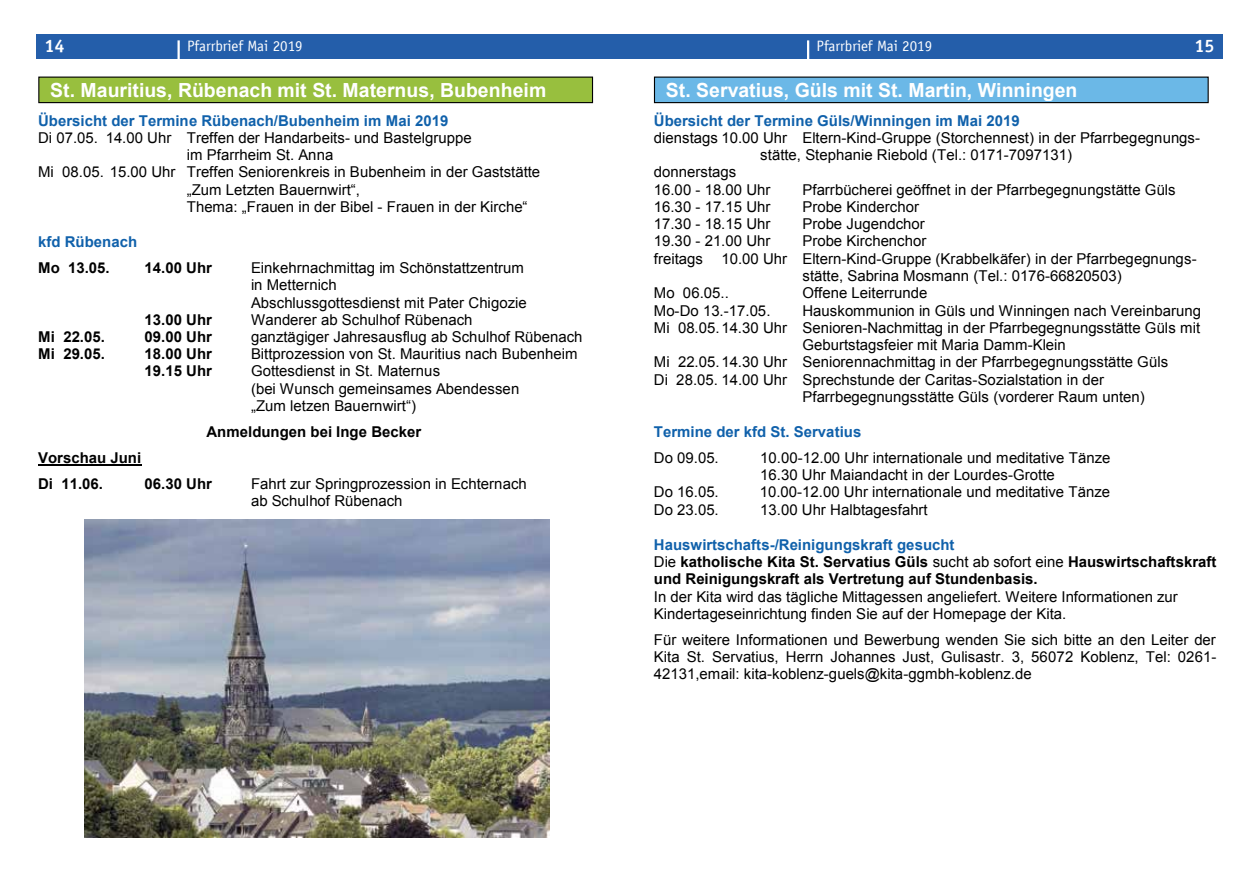
<style>
.page{position:relative;width:1259px;height:893px;background:#fff}
.page>*{position:absolute;margin:0;border:0;box-sizing:border-box;transform-origin:0 0}
.t1{font:700 19.5px "Arial";color:#fff}
.t2{font:700 18px "Officina Sans";color:#fff}
.t3{font:15px/17.4px "Arial";color:#000}
.t4{font:700 15px/17.2px "Arial";color:#000}
.t5{font:700 15px "Arial";color:#1061ab}
.t6{font:15px "Officina Sans";color:#fff}
.s1{color:#1061ab}
.s2{font-weight:400}
</style>
<div class="page">
<div style="left:629px;top:34px;width:593px;height:24px;background:#245eaa"></div>
<div style="left:36px;top:34px;width:593px;height:24px;background:#245eaa"></div>
<hr style="left:177px;top:40px;width:3px;height:24px;background:#fff">
<hr style="left:807px;top:40px;width:2px;height:24px;background:#fff">
<hr style="left:38px;top:464px;width:104px;height:2px;background:#000">
<div style="left:654px;top:77px;width:554px;height:26px;background:#6bb8e7"></div>
<div style="left:654px;top:77px;width:554px;height:26px;border:1px solid #000"></div>
<div style="left:39px;top:77px;width:553px;height:26px;background:#98bf3e"></div>
<div style="left:38px;top:77px;width:555px;height:26px;border:1px solid #000"></div>
<img style="left:84px;top:520px;width:466px;height:317px">
<p class="t2" style="left:45px;top:35px;width:21px">14</p>
<p class="t6" style="left:187px;top:37px;width:117px">Pfarrbrief Mai 2019</p>
<p class="t6" style="left:816px;top:37px;width:117px">Pfarrbrief Mai 2019</p>
<p class="t2" style="left:1194px;top:35px;width:21px">15</p>
<h1 class="t1" style="left:50px;top:77px;width:498px">St. Mauritius, Rübenach mit St. Maternus, Bubenheim</h1>
<h1 class="t1" style="left:666px;top:77px;width:413px">St. Servatius, Güls mit St. Martin, Winningen</h1>
<p class="t5" style="left:38px;top:110px;width:412px">Übersicht der Termine Rübenach/Bubenheim im Mai 2019</p>
<p class="t3" style="left:38px;top:129px;width:435px">Di 07.05. 14.00 Uhr Treffen der Handarbeits- und Bastelgruppe</p>
<p class="t3" style="left:187px;top:146px;width:148px">im Pfarrheim St. Anna</p>
<p class="t3" style="left:38px;top:164px;width:503px">Mi 08.05. 15.00 Uhr Treffen Seniorenkreis in Bubenheim in der Gaststätte</p>
<p class="t3" style="left:187px;top:181px;width:175px">„Zum Letzten Bauernwirt“,</p>
<p class="t3" style="left:187px;top:198px;width:342px">Thema: „Frauen in der Bibel - Frauen in der Kirche“</p>
<p class="t5" style="left:38px;top:232px;width:100px">kfd Rübenach</p>
<p class="t4" style="left:38px;top:260px;width:73px">Mo 13.05.</p>
<p class="t4" style="left:145px;top:260px;width:69px">14.00 Uhr</p>
<p class="t3" style="left:251px;top:259px;width:277px">Einkehrnachmittag im Schönstattzentrum in Metternich<br>Abschlussgottesdienst mit Pater Chigozie</p>
<p class="t4" style="left:145px;top:311px;width:69px">13.00 Uhr</p>
<p class="t3" style="left:251px;top:311px;width:223px">Wanderer ab Schulhof Rübenach</p>
<p class="t4" style="left:38px;top:329px;width:68px">Mi 22.05.</p>
<p class="t4" style="left:145px;top:329px;width:69px">09.00 Uhr</p>
<p class="t3" style="left:251px;top:328px;width:333px">ganztägiger Jahresausflug ab Schulhof Rübenach</p>
<p class="t4" style="left:38px;top:346px;width:68px">Mi 29.05.</p>
<p class="t4" style="left:145px;top:346px;width:69px">18.00 Uhr</p>
<p class="t3" style="left:251px;top:345px;width:328px">Bittprozession von St. Mauritius nach Bubenheim</p>
<p class="t4" style="left:145px;top:363px;width:69px">19.15 Uhr</p>
<p class="t3" style="left:251px;top:363px;width:270px">Gottesdienst in St. Maternus<br>(bei Wunsch gemeinsames Abendessen „Zum letzen Bauernwirt“)</p>
<p class="t4" style="left:207px;top:423px;width:216px">Anmeldungen bei Inge Becker</p>
<p class="t4" style="left:38px;top:445px;width:105px;line-height:26px">Vorschau Juni<br>Di 11.06.</p>
<p class="t4" style="left:145px;top:475px;width:69px">06.30 Uhr</p>
<p class="t3" style="left:251px;top:475px;width:277px">Fahrt zur Springprozession in Echternach ab Schulhof Rübenach</p>
<p class="t5" style="left:654px;top:110px;width:367px">Übersicht der Termine Güls/Winningen im Mai 2019</p>
<p class="t3" style="left:654px;top:129px;width:548px">dienstags 10.00 Uhr Eltern-Kind-Gruppe (Storchennest) in der Pfarrbegegnungs-</p>
<p class="t3" style="left:760px;top:146px;width:313px">stätte, Stephanie Riebold (Tel.: 0171-7097131)</p>
<p class="t3" style="left:654px;top:164px;width:84px">donnerstags</p>
<p class="t3" style="left:654px;top:181px;width:118px">16.00 - 18.00 Uhr</p>
<p class="t3" style="left:802px;top:181px;width:375px">Pfarrbücherei geöffnet in der Pfarrbegegnungstätte Güls</p>
<p class="t3" style="left:654px;top:198px;width:118px">16.30 - 17.15 Uhr</p>
<p class="t3" style="left:802px;top:198px;width:118px">Probe Kinderchor</p>
<p class="t3" style="left:654px;top:216px;width:118px">17.30 - 18.15 Uhr</p>
<p class="t3" style="left:802px;top:216px;width:124px">Probe Jugendchor</p>
<p class="t3" style="left:654px;top:233px;width:118px">19.30 - 21.00 Uhr</p>
<p class="t3" style="left:802px;top:233px;width:125px">Probe Kirchenchor</p>
<p class="t3" style="left:654px;top:250px;width:544px">freitags 10.00 Uhr Eltern-Kind-Gruppe (Krabbelkäfer) in der Pfarrbegegnungs-</p>
<p class="t3" style="left:802px;top:267px;width:321px">stätte, Sabrina Mosmann (Tel.: 0176-66820503)</p>
<p class="t3" style="left:654px;top:285px;width:76px">Mo 06.05..</p>
<p class="t3" style="left:802px;top:285px;width:126px">Offene Leiterrunde</p>
<p class="t3" style="left:654px;top:302px;width:118px">Mo-Do 13.-17.05.</p>
<p class="t3" style="left:802px;top:302px;width:400px">Hauskommunion in Güls und Winningen nach Vereinbarung</p>
<p class="t3" style="left:654px;top:319px;width:548px">Mi 08.05. 14.30 Uhr Senioren-Nachmittag in der Pfarrbegegnungsstätte Güls mit</p>
<p class="t3" style="left:802px;top:336px;width:265px">Geburtstagsfeier mit Maria Damm-Klein</p>
<p class="t3" style="left:654px;top:353px;width:516px">Mi 22.05. 14.30 Uhr Seniorennachmittag in der Pfarrbegegnungsstätte Güls</p>
<p class="t3" style="left:654px;top:371px;width:452px">Di 28.05. 14.00 Uhr Sprechstunde der Caritas-Sozialstation in der</p>
<p class="t3" style="left:802px;top:388px;width:344px">Pfarrbegegnungsstätte Güls (vorderer Raum unten)</p>
<p class="t5" style="left:654px;top:422px;width:209px">Termine der kfd St. Servatius</p>
<p class="t3" style="left:654px;top:449px;width:66px">Do 09.05.</p>
<p class="t3" style="left:760px;top:449px;width:351px">10.00-12.00 Uhr internationale und meditative Tänze<br>16.30 Uhr Maiandacht in der Lourdes-Grotte</p>
<p class="t3" style="left:654px;top:484px;width:66px">Do 16.05.</p>
<p class="t3" style="left:760px;top:484px;width:352px">10.00-12.00 Uhr internationale und meditative Tänze</p>
<p class="t3" style="left:654px;top:501px;width:66px">Do 23.05.</p>
<p class="t3" style="left:760px;top:501px;width:169px">13.00 Uhr Halbtagesfahrt</p>
<p class="t4" style="left:654px;top:536px;width:564px"><span class="s1">Hauswirtschafts-/Reinigungskraft gesucht<br></span><span class="s2">Die</span> katholische Kita St. Servatius Güls <span class="s2">sucht ab sofort eine</span> Hauswirtschaftskraft und Reinigungskraft als Vertretung auf Stundenbasis.</p>
<p class="t3" style="left:654px;top:588px;width:525px">In der Kita wird das tägliche Mittagessen angeliefert. Weitere Informationen zur<br>Kindertageseinrichtung finden Sie auf der Homepage der Kita.</p>
<p class="t3" style="left:654px;top:631px;width:564px;text-align:justify">Für weitere Informationen und Bewerbung wenden Sie sich bitte an den Leiter der Kita St. Servatius, Herrn Johannes Just, Gulisastr. 3, 56072 Koblenz, Tel: 0261- 42131,email: kita-koblenz-guels@kita-ggmbh-koblenz.de</p>
</div>
